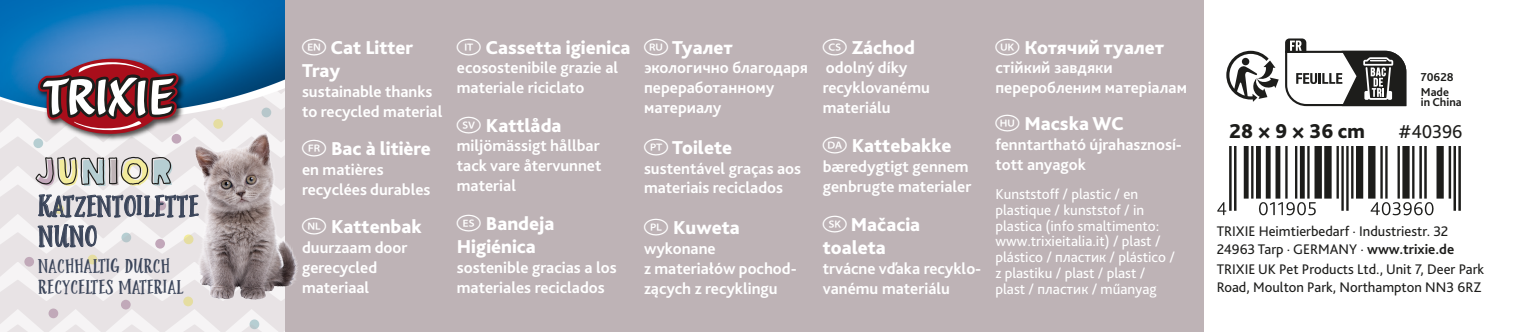
<style>
.page{position:relative;width:1523px;height:332px;background:#fff}
.page>*{position:absolute;margin:0;border:0;box-sizing:border-box;transform-origin:0 0}
.t1{font:700 30px/30px "SD Serif";color:#3b455a}
.t2{font:800 21px "Bliss Pro";color:#1d1d1b}
.t3{font:700 20.1px/20.4px "SD Serif";color:#3b455a}
.t4{font:800 19.5px/23.4px "Bliss Pro";color:#fff}
.t5{font:19.5px "Bliss Pro";letter-spacing:-.01em;color:#1d1d1b}
.t6{font:700 16.5px/19.8px "Bliss Pro";color:#fff}
.t7{font:15px/15.6px "Bliss Pro";color:#fff}
.t8{font:14.4px/17.4px "Bliss Pro";color:#1d1d1b}
.t9{font:700 12px/14.4px "Bliss Pro";color:#1d1d1b}
.s1{font-family:"Natrix";font-weight:400}
.s2{font-weight:700}
</style>
<div class="page">
<svg style="left:0;top:118px;width:285px;height:18px"></svg>
<svg style="left:0;top:136px;width:35px;height:48px"></svg>
<svg style="left:0;top:184px;width:186px;height:48px"></svg>
<svg style="left:0;top:232px;width:186px;height:47px"></svg>
<svg style="left:0;top:279px;width:285px;height:45px"></svg>
<svg style="left:0;top:324px;width:285px;height:8px"></svg>
<img style="left:0;top:0;width:285px;height:118px">
<img style="left:34px;top:55px;width:154px;height:89px">
<div style="left:285px;top:0;width:918px;height:332px;background:#beb3b6"></div>
<img style="left:186px;top:129px;width:112px;height:177px">
<svg style="left:38px;top:224px;width:59px;height:24px"></svg>
<img style="left:1217px;top:146px;width:244px;height:70px">
<svg style="left:1226px;top:38px;width:181px;height:69px"></svg>
<svg style="left:35px;top:58px;width:164px;height:159px"></svg>
<h1 class="t1" style="left:38px;top:191px;width:162px">KATZENTOILETTE<br>NUNO</h1>
<p class="t3" style="left:38px;top:256px;width:147px">NACHHALTIG DURCH<br>RECYCELTES MATERIAL</p>
<p class="t4" style="left:302px;top:35px;width:113px"><span class="s1">E</span> Cat Litter<br>Tray</p>
<p class="t6" style="left:302px;top:81px;width:142px">sustainable thanks to recycled material</p>
<p class="t4" style="left:302px;top:136px;width:130px"><span class="s1">F</span> Bac à litière</p>
<p class="t6" style="left:302px;top:159px;width:130px">en matières recyclées durables</p>
<p class="t4" style="left:302px;top:214px;width:121px"><span class="s1">N</span> Kattenbak</p>
<p class="t6" style="left:302px;top:237px;width:107px">duurzaam door gerecycled materiaal</p>
<p class="t4" style="left:457px;top:35px;width:175px"><span class="s1">I</span> Cassetta igienica</p>
<p class="t6" style="left:457px;top:58px;width:163px">ecosostenibile grazie al materiale riciclato</p>
<p class="t4" style="left:457px;top:113px;width:106px"><span class="s1">S</span> Kattlåda</p>
<p class="t6" style="left:457px;top:136px;width:146px;text-align:justify">miljömässigt hållbar tack vare återvunnet material</p>
<p class="t4" style="left:457px;top:211px;width:99px"><span class="s1">e</span> Bandeja<br>Higiénica</p>
<p class="t6" style="left:457px;top:257px;width:161px">sostenible gracias a los materiales reciclados</p>
<p class="t4" style="left:644px;top:35px;width:90px"><span class="s1">R</span> Туалет</p>
<p class="t6" style="left:644px;top:58px;width:165px">экологично благодаря переработанному материалу</p>
<p class="t4" style="left:644px;top:135px;width:90px"><span class="s1">P</span> Toilete</p>
<p class="t6" style="left:644px;top:158px;width:159px">sustentável graças aos materiais reciclados</p>
<p class="t4" style="left:644px;top:215px;width:97px"><span class="s1">p</span> Kuweta</p>
<p class="t6" style="left:644px;top:238px;width:154px">wykonane<br>z materiałów pochod&shy;zących z recyklingu</p>
<p class="t4" style="left:822px;top:35px;width:94px"><span class="s1">C</span> Záchod</p>
<p class="t6" style="left:822px;top:58px;width:109px">odolný díky recyklovanému materiálu</p>
<p class="t4" style="left:822px;top:133px;width:130px"><span class="s1">d</span> Kattebakke</p>
<p class="t6" style="left:822px;top:156px;width:150px">bæredygtigt gennem genbrugte materialer</p>
<p class="t4" style="left:822px;top:212px;width:99px"><span class="s1">$</span> Mačacia toaleta</p>
<p class="t6" style="left:822px;top:258px;width:160px">trvácne vďaka recyklo&shy;vanému materiálu</p>
<p class="t4" style="left:995px;top:35px;width:170px"><span class="s1">u</span> Котячий туалет</p>
<p class="t6" style="left:995px;top:58px;width:193px">стійкий завдяки переробленим матеріалам</p>
<p class="t4" style="left:995px;top:111px;width:130px"><span class="s1">U</span> Macska WC</p>
<p class="t6" style="left:995px;top:134px;width:188px">fenntartható újrahasznosí&shy;tott anyagok</p>
<p class="t7" style="left:995px;top:186px;width:181px">Kunststoff / plastic / en plastique / kunststof / in plastica (info smaltimento: www.trixieitalia.it) / plast / plástico / пластик / plástico / z plastiku / plast / plast / plast / пластик / műanyag</p>
<p class="t9" style="left:1420px;top:70px;width:34px">70628<br>Made</p>
<p class="t9" style="left:1420px;top:94px;width:42px">in China</p>
<p class="t2" style="left:1229px;top:118px;width:137px">28 × 9 × 36 cm</p>
<p class="t5" style="left:1398px;top:119px;width:65px">#40396</p>
<p class="t8" style="left:1216px;top:222px;width:239px">TRIXIE Heimtierbedarf · Industriestr. 32<br>24963 Tarp · GERMANY · <span class="s2">www.trixie.de</span></p>
<p class="t8" style="left:1216px;top:260px;width:269px">TRIXIE UK Pet Products Ltd., Unit 7, Deer Park<br>Road, Moulton Park, Northampton NN3 6RZ</p>
</div>
